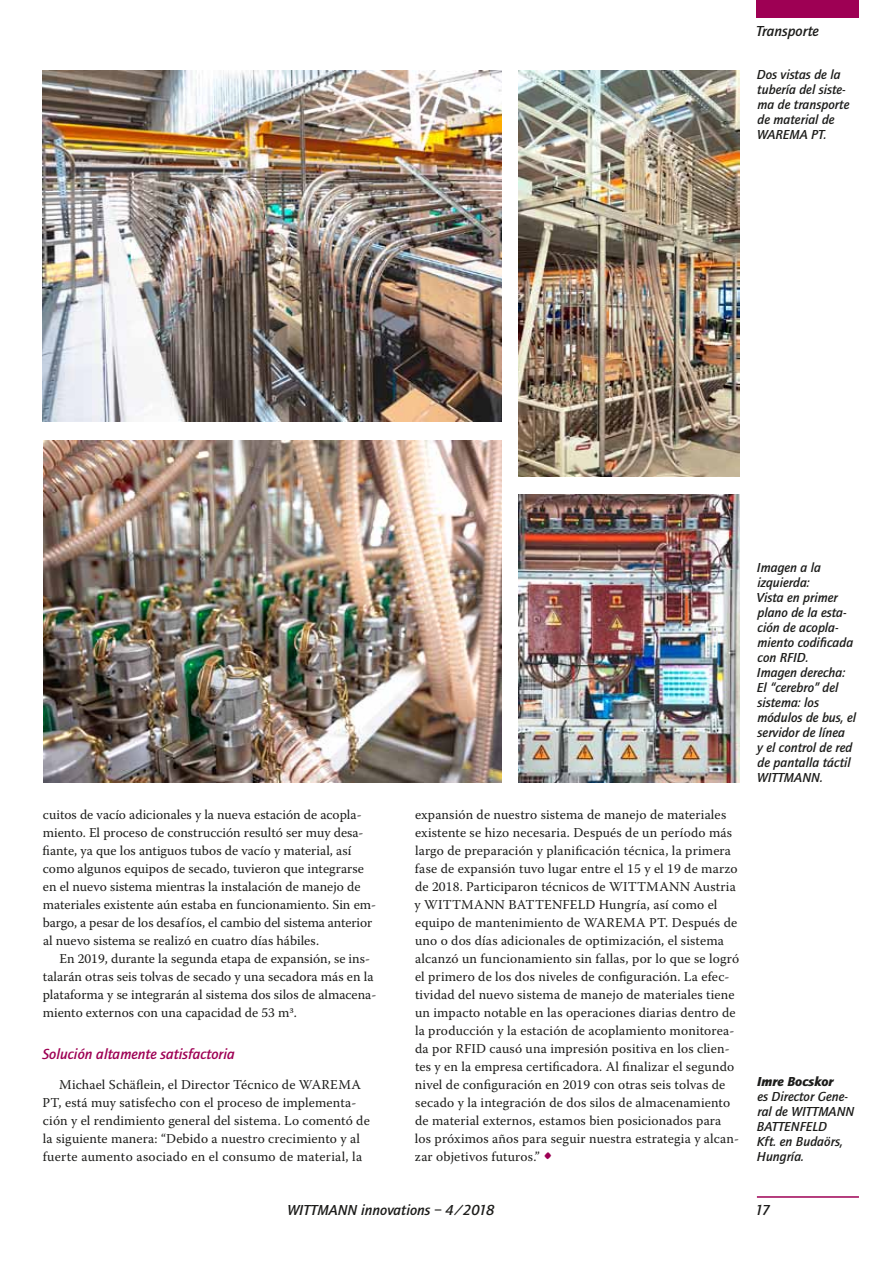
<style>
.page{position:relative;width:893px;height:1263px;background:#fff}
.page>*{position:absolute;margin:0;border:0;box-sizing:border-box;transform-origin:0 0}
.t1{font:italic 500 15px "Quay Sans";color:#1d1d1b}
.t2{font:italic 500 15px "Quay Sans";color:#9e0054}
.t3{font:13.5px/18px "Warnock Pro";letter-spacing:.01em;color:#1d1d1b}
.t4{font:italic 500 13.5px/15px "Quay Sans";color:#1d1d1b}
.t5{font:italic 900 13.5px "Quay Sans";color:#1d1d1b}
.s1{font-size:24px;color:#9e0054}
</style>
<div class="page">
<div style="left:757px;top:0;width:102px;height:18px;background:#9e0054"></div>
<hr style="left:757px;top:1196px;width:102px;height:2px;background:#9e0054">
<img style="left:519px;top:71px;width:221px;height:405px">
<img style="left:519px;top:494px;width:221px;height:288px">
<img style="left:43px;top:71px;width:459px;height:351px">
<img style="left:43px;top:440px;width:459px;height:342px">
<p class="t1" style="left:756px;top:22px;width:64px">Transporte</p>
<p class="t4" style="left:757px;top:67px;width:94px">Dos vistas de la tubería del siste&shy;ma de transporte de material de<br>WAREMA PT.</p>
<p class="t3" style="left:43px;top:805px;width:335px">cuitos de vacío adicionales y la nueva estación de acopla&shy;miento. El proceso de construcción resultó ser muy desa&shy;fiante, ya que los antiguos tubos de vacío y material, así como algunos equipos de secado, tuvieron que integrarse en el nuevo sistema mientras la instalación de manejo de materiales existente aún estaba en funcionamiento. Sin em&shy;bargo, a pesar de los desafíos, el cambio del sistema anterior al nuevo sistema se realizó en cuatro días hábiles.</p>
<p class="t3" style="left:43px;top:949px;width:335px;text-indent:17px">En 2019, durante la segunda etapa de expansión, se ins&shy;talarán otras seis tolvas de secado y una secadora más en la plataforma y se integrarán al sistema dos silos de almacena&shy;miento externos con una capacidad de 53 m3.</p>
<p class="t2" style="left:42px;top:1045px;width:194px">Solución altamente satisfactoria</p>
<p class="t3" style="left:43px;top:1075px;width:329px;text-indent:17px">Michael Schäflein, el Director Técnico de WAREMA PT, está muy satisfecho con el proceso de implementa&shy;ción y el rendimiento general del sistema. Lo comentó de la siguiente manera: “Debido a nuestro crecimiento y al fuerte aumento asociado en el consumo de material, la</p>
<p class="t3" style="left:414px;top:805px;width:326px">expansión de nuestro sistema de manejo de materiales existente se hizo necesaria. Después de un período más largo de preparación y planificación técnica, la primera fase de expansión tuvo lugar entre el 15 y el 19 de marzo de 2018. Participaron técnicos de WITTMANN Austria y WITTMANN BATTENFELD Hungría, así como el equipo de mantenimiento de WAREMA PT. Después de uno o dos días adicionales de optimización, el sistema alcanzó un funcionamiento sin fallas, por lo que se logró el primero de los dos niveles de configuración. La efec&shy;tividad del nuevo sistema de manejo de materiales tiene un impacto notable en las operaciones diarias dentro de la producción y la estación de acoplamiento monitorea&shy;da por RFID causó una impresión positiva en los clien&shy;tes y en la empresa certificadora. Al finalizar el segundo nivel de configuración en 2019 con otras seis tolvas de secado y la integración de dos silos de almacenamiento de material externos, estamos bien posicionados para los próximos años para seguir nuestra estrategia y alcan&shy;zar objetivos futuros.” <span class="s1">•</span></p>
<p class="t4" style="left:757px;top:560px;width:101px">Imagen a la izquierda:<br>Vista en primer plano de la esta&shy;ción de acopla&shy;miento codificada con RFID.<br>Imagen derecha:<br>El “cerebro” del sistema: los módulos de bus, el servidor de línea<br>y el control de red de pantalla táctil<br>WITTMANN.</p>
<p class="t5" style="left:757px;top:1073px;width:78px">Imre Bocskor</p>
<p class="t4" style="left:757px;top:1089px;width:99px">es Director Gene&shy;ral de WITTMANN<br>BATTENFELD<br>Kft. en Budaörs,<br>Hungría.</p>
<p class="t1" style="left:287px;top:1201px;width:208px">WITTMANN innovations – 4/2018</p>
<p class="t1" style="left:755px;top:1201px;width:16px">17</p>
</div>
